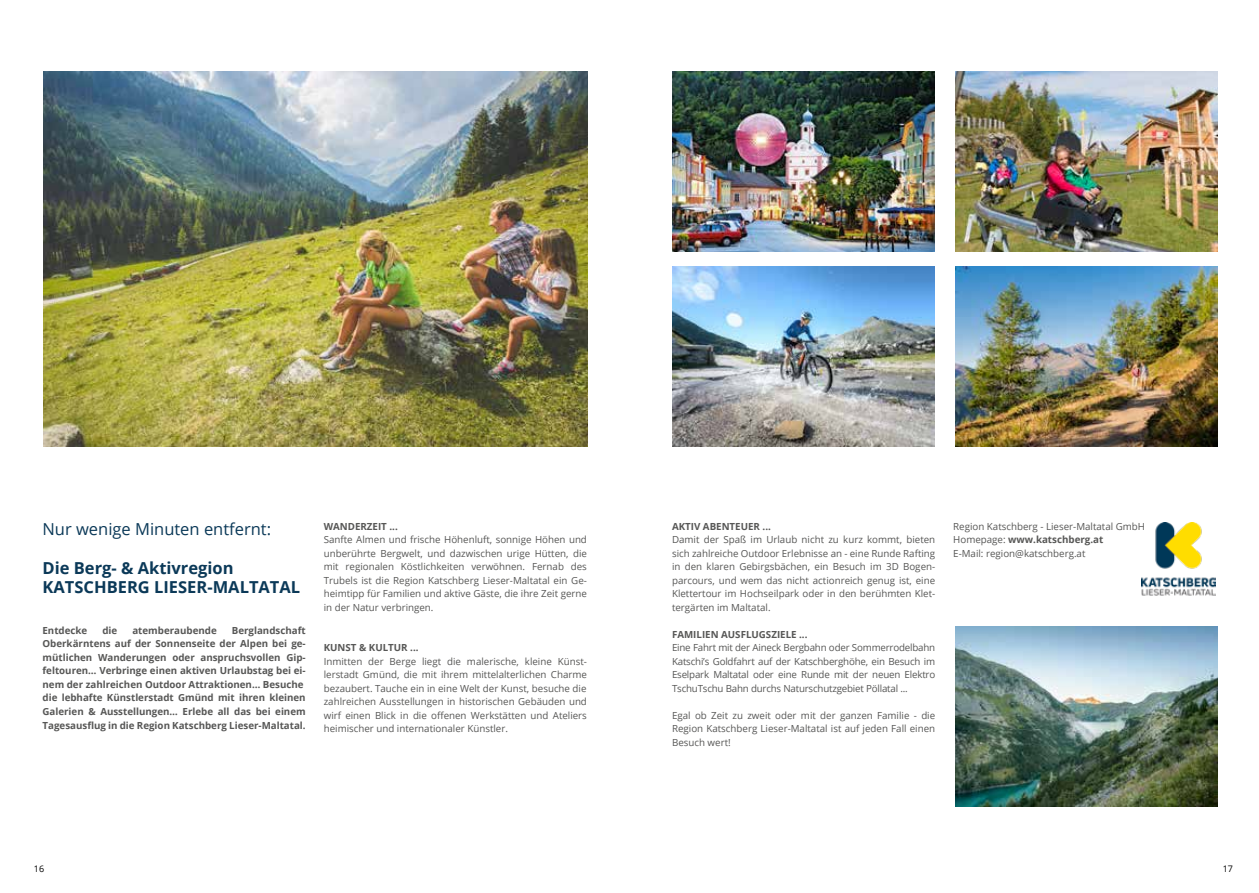
<style>
.page{position:relative;width:1259px;height:893px;background:#fff}
.page>*{position:absolute;margin:0;border:0;box-sizing:border-box;transform-origin:0 0}
.t1{font:700 16.5px/19.5px "Open Sans";color:#0b3958}
.t2{font:16.5px "Open Sans";color:#0b3958}
.t3{font:9.75px/13.5px "Open Sans";color:#575756;text-align:justify}
.t4{font:700 9.75px/13.5px "Open Sans";color:#575756}
.t5{font:9px "Open Sans";color:#000}
.s1{font-weight:700}
</style>
<div class="page">
<img style="left:673px;top:72px;width:261px;height:180px">
<img style="left:673px;top:267px;width:261px;height:180px">
<img style="left:43px;top:72px;width:545px;height:375px">
<img style="left:955px;top:72px;width:262px;height:180px">
<img style="left:955px;top:267px;width:262px;height:180px">
<img style="left:1141px;top:522px;width:74px;height:74px">
<img style="left:955px;top:627px;width:262px;height:180px">
<h1 class="t2" style="left:43px;top:518px;width:230px">Nur wenige Minuten entfernt:</h1>
<h1 class="t1" style="left:43px;top:558px;width:259px">Die Berg- &amp; Aktivregion<br>KATSCHBERG LIESER-MALTATAL</h1>
<p class="t4" style="left:43px;top:623px;width:46px">Entdecke</p>
<p class="t4" style="left:102px;top:623px;width:16px">die</p>
<p class="t4" style="left:132px;top:623px;width:86px">atemberaubende</p>
<p class="t4" style="left:43px;top:623px;width:265px;text-indent:189px">Berglandschaft Oberkärntens auf der Sonnenseite der Alpen bei ge&shy;mütlichen Wanderungen oder anspruchsvollen Gip&shy;feltouren… Verbringe einen aktiven Urlaubstag bei ei&shy;nem der zahlreichen Outdoor Attraktionen… Besuche die lebhafte Künstlerstadt Gmünd mit ihren kleinen Galerien &amp; Ausstellungen… Erlebe all das bei einem Tagesausflug in die Region Katschberg Lieser-Maltatal.</p>
<p class="t4" style="left:324px;top:519px;width:76px">WANDERZEIT ...</p>
<p class="t3" style="left:324px;top:533px;width:265px">Sanfte Almen und frische Höhenluft, sonnige Höhen und unberührte Bergwelt, und dazwischen urige Hütten, die mit regionalen Köstlichkeiten verwöhnen. Fernab des Trubels ist die Region Katschberg Lieser-Maltatal ein Ge&shy;heimtipp für Familien und aktive Gäste, die ihre Zeit gerne in der Natur verbringen.</p>
<p class="t4" style="left:324px;top:641px;width:96px">KUNST &amp; KULTUR ...</p>
<p class="t3" style="left:324px;top:654px;width:265px">Inmitten der Berge liegt die malerische, kleine Künst&shy;lerstadt Gmünd, die mit ihrem mittelalterlichen Charme bezaubert. Tauche ein in eine Welt der Kunst, besuche die zahlreichen Ausstellungen in historischen Gebäuden und wirf einen Blick in die offenen Werkstätten und Ateliers heimischer und internationaler Künstler.</p>
<p class="t4" style="left:672px;top:519px;width:100px">AKTIV ABENTEUER ...</p>
<p class="t3" style="left:672px;top:533px;width:265px">Damit der Spaß im Urlaub nicht zu kurz kommt, bieten sich zahlreiche Outdoor Erlebnisse an - eine Runde Rafting in den klaren Gebirgsbächen, ein Besuch im 3D Bogen&shy;parcours, und wem das nicht actionreich genug ist, eine Klettertour im Hochseilpark oder in den berühmten Klet&shy;tergärten im Maltatal.</p>
<p class="t4" style="left:672px;top:627px;width:137px">FAMILIEN AUSFLUGSZIELE ...</p>
<p class="t3" style="left:672px;top:641px;width:265px">Eine Fahrt mit der Aineck Bergbahn oder Sommerrodelbahn Katschi’s Goldfahrt auf der Katschberghöhe, ein Besuch im Eselpark Maltatal oder eine Runde mit der neuen Elektro TschuTschu Bahn durchs Naturschutzgebiet Pöllatal ...</p>
<p class="t3" style="left:672px;top:708px;width:265px">Egal ob Zeit zu zweit oder mit der ganzen Familie - die Region Katschberg Lieser-Maltatal ist auf jeden Fall einen Besuch wert!</p>
<p class="t3" style="left:953px;top:519px;width:193px;text-align:left">Region Katschberg - Lieser-Maltatal GmbH<br>Homepage: <span class="s1">www.katschberg.at<br></span>E-Mail: region@katschberg.at</p>
<p class="t5" style="left:34px;top:862px;width:12px">16</p>
<p class="t5" style="left:1222px;top:863px;width:12px">17</p>
</div>
